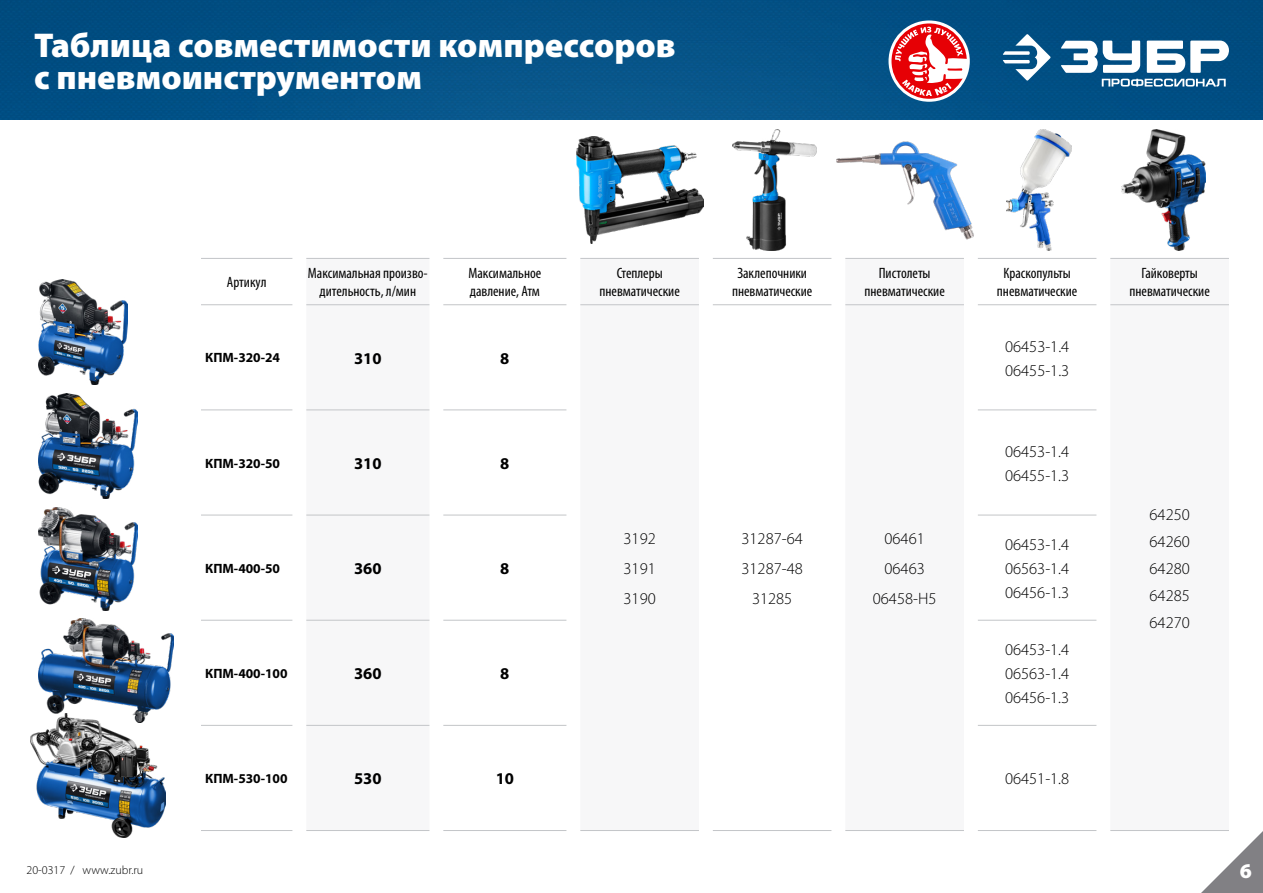
<style>
.page{position:relative;width:1263px;height:893px;background:#fff}
.page>*{position:absolute;margin:0;border:0;box-sizing:border-box;transform-origin:0 0}
.t1{font:900 34.5px/32.4px "Myriad Pro";color:#fff}
.t2{font:900 21px "Myriad Pro";color:#fff}
.t3{font:300 16.5px/30px "Myriad Pro";color:#000;text-align:justify}
.t4{font:700 16.5px "Myriad Pro";color:#000}
.t5{font:condensed 15px/18px "Myriad Pro";color:#000;text-align:center}
.t6{font:700 13.5px "Myriad Pro";color:#000}
.t7{font:300 12px "Myriad Pro";color:#000}
</style>
<div class="page">
<svg style="left:1201px;top:831px;width:62px;height:62px"></svg>
<img style="left:0;top:0;width:1263px;height:119px">
<svg style="left:888px;top:20px;width:82px;height:82px"></svg>
<svg style="left:891px;top:23px;width:76px;height:76px"></svg>
<svg style="left:895px;top:27px;width:74px;height:69px"></svg>
<svg style="left:1002px;top:34px;width:49px;height:47px"></svg>
<svg style="left:1060px;top:41px;width:169px;height:32px"></svg>
<svg style="left:1102px;top:79px;width:124px;height:8px"></svg>
<svg style="left:306px;top:305px;width:123px;height:420px"></svg>
<hr style="left:306px;top:410px;width:123px;height:1px;background:#c3c5c8">
<hr style="left:443px;top:410px;width:123px;height:1px;background:#c3c5c8">
<hr style="left:978px;top:410px;width:118px;height:1px;background:#c3c5c8">
<hr style="left:201px;top:515px;width:91px;height:1px;background:#c3c5c8">
<hr style="left:306px;top:515px;width:123px;height:1px;background:#c3c5c8">
<hr style="left:443px;top:515px;width:123px;height:1px;background:#c3c5c8">
<hr style="left:978px;top:515px;width:118px;height:1px;background:#c3c5c8">
<hr style="left:201px;top:620px;width:91px;height:1px;background:#c3c5c8">
<hr style="left:306px;top:620px;width:123px;height:1px;background:#c3c5c8">
<hr style="left:443px;top:620px;width:123px;height:1px;background:#c3c5c8">
<hr style="left:978px;top:620px;width:118px;height:1px;background:#c3c5c8">
<hr style="left:201px;top:725px;width:91px;height:1px;background:#c3c5c8">
<hr style="left:306px;top:725px;width:123px;height:1px;background:#c3c5c8">
<hr style="left:443px;top:725px;width:123px;height:1px;background:#c3c5c8">
<hr style="left:978px;top:725px;width:118px;height:1px;background:#c3c5c8">
<hr style="left:201px;top:830px;width:91px;height:1px;background:#c3c5c8">
<hr style="left:306px;top:830px;width:123px;height:1px;background:#c3c5c8">
<hr style="left:443px;top:830px;width:123px;height:1px;background:#c3c5c8">
<hr style="left:580px;top:830px;width:119px;height:1px;background:#c3c5c8">
<hr style="left:713px;top:830px;width:118px;height:1px;background:#c3c5c8">
<hr style="left:845px;top:830px;width:119px;height:1px;background:#c3c5c8">
<hr style="left:978px;top:830px;width:118px;height:1px;background:#c3c5c8">
<hr style="left:1110px;top:830px;width:119px;height:1px;background:#c3c5c8">
<hr style="left:306px;top:304px;width:123px;height:1px;background:#c3c5c8">
<hr style="left:443px;top:304px;width:123px;height:1px;background:#c3c5c8">
<hr style="left:580px;top:304px;width:119px;height:1px;background:#c3c5c8">
<hr style="left:713px;top:304px;width:118px;height:1px;background:#c3c5c8">
<hr style="left:845px;top:304px;width:119px;height:1px;background:#c3c5c8">
<hr style="left:978px;top:304px;width:118px;height:1px;background:#c3c5c8">
<hr style="left:1110px;top:304px;width:119px;height:1px;background:#c3c5c8">
<hr style="left:201px;top:410px;width:91px;height:1px;background:#c3c5c8">
<hr style="left:201px;top:304px;width:91px;height:1px;background:#c3c5c8">
<hr style="left:201px;top:258px;width:91px;height:1px;background:#c3c5c8">
<hr style="left:306px;top:258px;width:123px;height:1px;background:#c3c5c8">
<hr style="left:443px;top:258px;width:123px;height:1px;background:#c3c5c8">
<hr style="left:580px;top:258px;width:119px;height:1px;background:#c3c5c8">
<hr style="left:713px;top:258px;width:118px;height:1px;background:#c3c5c8">
<hr style="left:845px;top:258px;width:119px;height:1px;background:#c3c5c8">
<hr style="left:978px;top:258px;width:118px;height:1px;background:#c3c5c8">
<hr style="left:1110px;top:258px;width:119px;height:1px;background:#c3c5c8">
<img style="left:38px;top:619px;width:135px;height:94px">
<img style="left:31px;top:713px;width:135px;height:124px">
<img style="left:38px;top:508px;width:100px;height:103px">
<img style="left:38px;top:394px;width:100px;height:105px">
<img style="left:38px;top:279px;width:90px;height:106px">
<img style="left:576px;top:137px;width:128px;height:107px">
<img style="left:733px;top:130px;width:84px;height:121px">
<img style="left:1006px;top:130px;width:65px;height:121px">
<img style="left:1121px;top:130px;width:84px;height:121px">
<img style="left:836px;top:141px;width:138px;height:99px">
<h1 class="t1" style="left:34px;top:28px;width:643px">Таблица совместимости компрессоров с пневмоинструментом</h1>
<p class="t5" style="left:227px;top:273px;width:41px">Артикул</p>
<p class="t5" style="left:308px;top:264px;width:121px">Максимальная произво&shy;дительность, л/мин</p>
<p class="t5" style="left:468px;top:264px;width:74px;text-align:left">Максимальное давление, Атм</p>
<p class="t5" style="left:599px;top:264px;width:82px">Степлеры пневматические</p>
<p class="t5" style="left:732px;top:264px;width:82px">Заклепочники пневматические</p>
<p class="t5" style="left:864px;top:264px;width:82px">Пистолеты пневматические</p>
<p class="t5" style="left:997px;top:264px;width:82px">Краскопульты пневматические</p>
<p class="t5" style="left:1129px;top:264px;width:82px">Гайковерты пневматические</p>
<p class="t6" style="left:205px;top:349px;width:76px">КПМ-320-24</p>
<p class="t4" style="left:354px;top:347px;width:29px">310</p>
<p class="t4" style="left:500px;top:347px;width:11px">8</p>
<p class="t3" style="left:1005px;top:334px;width:66px;line-height:24px">06453-1.4<br>06455-1.3</p>
<p class="t6" style="left:205px;top:454px;width:76px">КПМ-320-50</p>
<p class="t4" style="left:354px;top:452px;width:29px">310</p>
<p class="t4" style="left:500px;top:452px;width:11px">8</p>
<p class="t3" style="left:1005px;top:439px;width:66px;line-height:24px">06453-1.4<br>06455-1.3</p>
<p class="t6" style="left:205px;top:559px;width:76px">КПМ-400-50</p>
<p class="t4" style="left:354px;top:557px;width:29px">360</p>
<p class="t4" style="left:500px;top:557px;width:11px">8</p>
<p class="t6" style="left:205px;top:664px;width:84px">КПМ-400-100</p>
<p class="t4" style="left:354px;top:663px;width:29px">360</p>
<p class="t4" style="left:500px;top:663px;width:11px">8</p>
<p class="t3" style="left:623px;top:523px;width:34px">3192<br>3191<br>3190</p>
<p class="t3" style="left:741px;top:523px;width:63px;text-align:center">31287-64<br>31287-48<br>31285</p>
<p class="t3" style="left:873px;top:523px;width:65px;text-align:center">06461<br>06463<br>06458-Н5</p>
<p class="t3" style="left:1005px;top:532px;width:66px;line-height:24px">06453-1.4<br>06563-1.4<br>06456-1.3</p>
<p class="t3" style="left:1005px;top:637px;width:66px;line-height:24px">06453-1.4<br>06563-1.4<br>06456-1.3</p>
<p class="t6" style="left:205px;top:770px;width:84px">КПМ-530-100</p>
<p class="t4" style="left:354px;top:768px;width:29px">530</p>
<p class="t4" style="left:496px;top:768px;width:20px">10</p>
<p class="t3" style="left:1005px;top:763px;width:66px">06451-1.8</p>
<p class="t3" style="left:1149px;top:501px;width:42px;line-height:27px">64250<br>64260<br>64280<br>64285<br>64270</p>
<p class="t7" style="left:27px;top:862px;width:118px">20-0317 / www.zubr.ru</p>
<h2 class="t2" style="left:1240px;top:856px;width:14px">6</h2>
</div>
